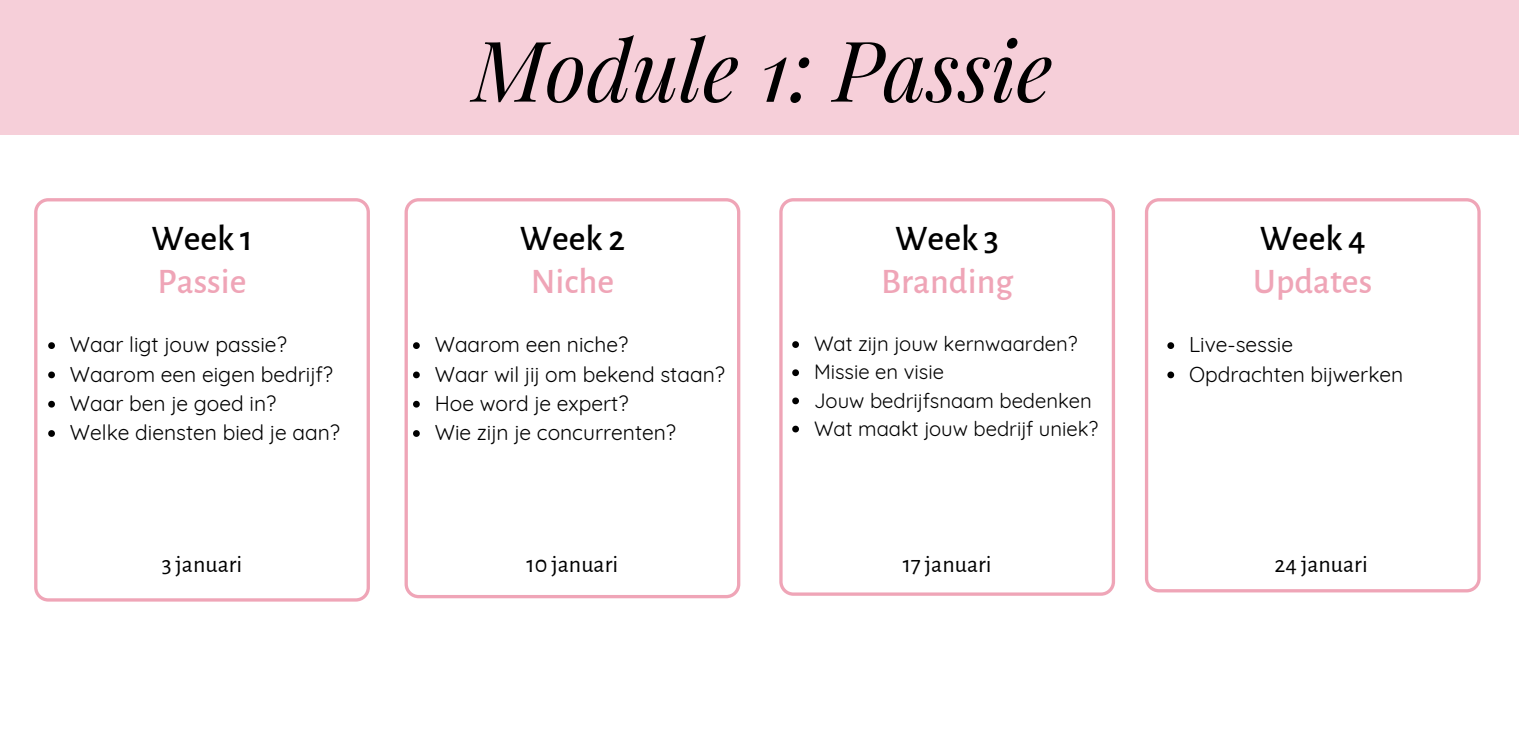
<style>
.page{position:relative;width:1519px;height:732px;background:#fff}
.page>*{position:absolute;margin:0;border:0;box-sizing:border-box;transform-origin:0 0}
.t1{font:italic 84px "Playfair Display";color:#000}
.t2{font:500 36px "Alegreya Sans";color:#efa5b7}
.t3{font:500 36px "Alegreya Sans";color:#000}
.t4{font:24px "Alegreya Sans";color:#000}
.t5{font:21px/29.2px "Quicksand";color:#000}
.t6{font:20.25px/28.2px "Quicksand";color:#000}
</style>
<div class="page">
<svg style="left:34px;top:198px;width:336px;height:403px"></svg>
<svg style="left:404px;top:198px;width:336px;height:400px"></svg>
<svg style="left:779px;top:198px;width:336px;height:397px"></svg>
<svg style="left:1145px;top:198px;width:335px;height:394px"></svg>
<div style="left:0;top:0;width:1519px;height:134px;background:#f6cfd9"></div>
<svg style="left:48px;top:342px;width:7px;height:7px"></svg>
<svg style="left:48px;top:371px;width:7px;height:7px"></svg>
<svg style="left:48px;top:400px;width:7px;height:7px"></svg>
<svg style="left:48px;top:430px;width:7px;height:6px"></svg>
<svg style="left:413px;top:342px;width:7px;height:7px"></svg>
<svg style="left:413px;top:371px;width:7px;height:7px"></svg>
<svg style="left:413px;top:400px;width:7px;height:7px"></svg>
<svg style="left:413px;top:430px;width:7px;height:6px"></svg>
<svg style="left:792px;top:341px;width:7px;height:7px"></svg>
<svg style="left:792px;top:369px;width:7px;height:7px"></svg>
<svg style="left:792px;top:397px;width:7px;height:7px"></svg>
<svg style="left:792px;top:425px;width:7px;height:7px"></svg>
<svg style="left:1167px;top:342px;width:7px;height:7px"></svg>
<svg style="left:1167px;top:371px;width:7px;height:7px"></svg>
<h1 class="t1" style="left:472px;top:11px;width:581px">Module 1: Passie</h1>
<h2 class="t3" style="left:151px;top:221px;width:103px">Week 1</h2>
<h2 class="t3" style="left:520px;top:221px;width:107px">Week 2</h2>
<h2 class="t3" style="left:895px;top:221px;width:105px">Week 3</h2>
<h2 class="t3" style="left:1259px;top:221px;width:108px">Week 4</h2>
<h2 class="t2" style="left:157px;top:264px;width:91px">Passie</h2>
<h2 class="t2" style="left:531px;top:264px;width:85px">Niche</h2>
<h2 class="t2" style="left:881px;top:264px;width:133px">Branding</h2>
<h2 class="t2" style="left:1253px;top:264px;width:120px">Updates</h2>
<p class="t5" style="left:70px;top:330px;width:272px">Waar ligt jouw passie?<br>Waarom een eigen bedrijf?<br>Waar ben je goed in?<br>Welke diensten bied je aan?</p>
<p class="t5" style="left:435px;top:330px;width:292px">Waarom een niche?<br>Waar wil jij om bekend staan?<br>Hoe word je expert?<br>Wie zijn je concurrenten?</p>
<p class="t6" style="left:814px;top:329px;width:286px">Wat zijn jouw kernwaarden?<br>Missie en visie<br>Jouw bedrijfsnaam bedenken<br>Wat maakt jouw bedrijf uniek?</p>
<p class="t5" style="left:1189px;top:330px;width:216px">Live-sessie<br>Opdrachten bijwerken</p>
<p class="t4" style="left:162px;top:552px;width:82px">3 januari</p>
<p class="t4" style="left:527px;top:552px;width:93px">10 januari</p>
<p class="t4" style="left:903px;top:552px;width:90px">17 januari</p>
<p class="t4" style="left:1274px;top:552px;width:95px">24 januari</p>
</div>
